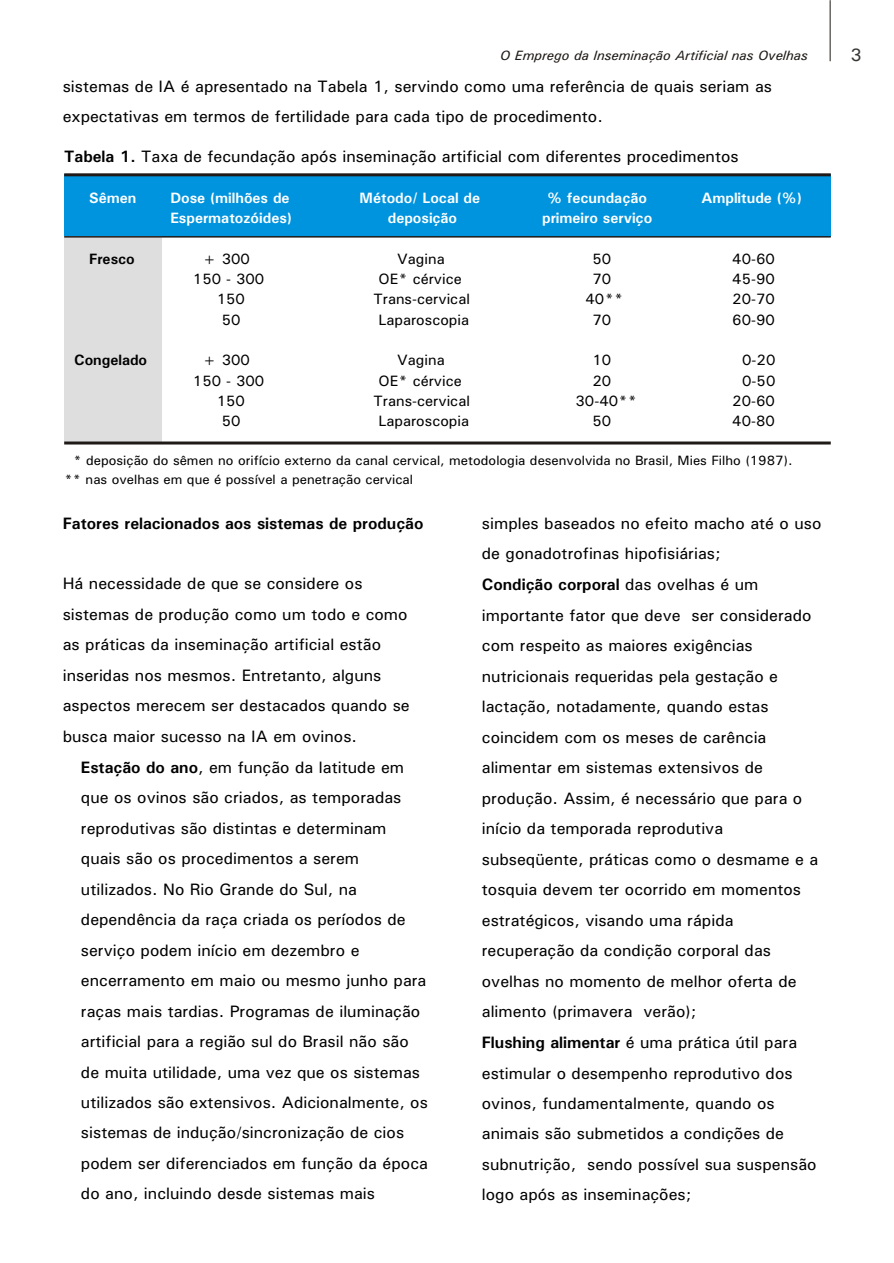
<style>
.page{position:relative;width:894px;height:1263px;background:#fff}
.page>*{position:absolute;margin:0;border:0;box-sizing:border-box;transform-origin:0 0}
.t1{font:18px "Univers";color:#383633}
.t2{font:16.5px/30.5px "Univers";color:#000}
.t3{font:700 16.5px "Univers";color:#000}
.t4{font:15px "Univers";color:#000}
.t5{font:700 15px "Univers";color:#fff}
.t6{font:700 15px "Univers";color:#000}
.t7{font:13.5px/18.3px "Univers";color:#000}
.t8{font:italic 13.5px "Univers";color:#1f1a17}
.s1{font-weight:700}
</style>
<div class="page">
<hr style="left:830px;top:0;width:1px;height:61px;background:#1f1a17">
<div style="left:64px;top:175px;width:767px;height:62px;background:#0094de"></div>
<div style="left:64px;top:237px;width:98px;height:206px;background:#dedede"></div>
<hr style="left:64px;top:173px;width:767px;height:3px;background:#1f1a17">
<hr style="left:64px;top:442px;width:767px;height:3px;background:#1f1a17">
<hr style="left:64px;top:236px;width:767px;height:2px;background:#1f1a17">
<p class="t8" style="left:500px;top:50px;width:309px">O Emprego da Inseminação Artificial nas Ovelhas</p>
<p class="t1" style="left:850px;top:48px;width:13px">3</p>
<p class="t2" style="left:63px;top:72px;width:711px">sistemas de IA é apresentado na Tabela 1, servindo como uma referência de quais seriam as expectativas em termos de fertilidade para cada tipo de procedimento.</p>
<p class="t2" style="left:64px;top:143px;width:676px"><span class="s1">Tabela 1.</span> Taxa de fecundação após inseminação artificial com diferentes procedimentos</p>
<p class="t5" style="left:89px;top:193px;width:49px">Sêmen</p>
<p class="t5" style="left:170px;top:193px;width:121px">Dose (milhões de</p>
<p class="t5" style="left:360px;top:193px;width:122px">Método/ Local de</p>
<p class="t5" style="left:547px;top:193px;width:101px">% fecundação</p>
<p class="t5" style="left:701px;top:193px;width:102px">Amplitude (%)</p>
<p class="t5" style="left:170px;top:213px;width:123px">Espermatozóides)</p>
<p class="t5" style="left:388px;top:213px;width:71px">deposição</p>
<p class="t5" style="left:542px;top:213px;width:112px">primeiro serviço</p>
<p class="t6" style="left:89px;top:253px;width:47px">Fresco</p>
<p class="t4" style="left:202px;top:253px;width:50px">+ 300</p>
<p class="t4" style="left:397px;top:253px;width:49px">Vagina</p>
<p class="t4" style="left:592px;top:253px;width:20px">50</p>
<p class="t4" style="left:732px;top:253px;width:44px">40-60</p>
<p class="t4" style="left:193px;top:274px;width:73px">150 - 300</p>
<p class="t4" style="left:378px;top:274px;width:85px">OE* cérvice</p>
<p class="t4" style="left:592px;top:274px;width:20px">70</p>
<p class="t4" style="left:732px;top:274px;width:44px">45-90</p>
<p class="t4" style="left:217px;top:294px;width:30px">150</p>
<p class="t4" style="left:373px;top:294px;width:98px">Trans-cervical</p>
<p class="t4" style="left:586px;top:294px;width:39px">40**</p>
<p class="t4" style="left:732px;top:294px;width:44px">20-70</p>
<p class="t4" style="left:222px;top:314px;width:20px">50</p>
<p class="t4" style="left:378px;top:314px;width:92px">Laparoscopia</p>
<p class="t4" style="left:592px;top:314px;width:20px">70</p>
<p class="t4" style="left:732px;top:314px;width:44px">60-90</p>
<p class="t6" style="left:74px;top:355px;width:75px">Congelado</p>
<p class="t4" style="left:202px;top:355px;width:50px">+ 300</p>
<p class="t4" style="left:397px;top:355px;width:49px">Vagina</p>
<p class="t4" style="left:592px;top:355px;width:20px">10</p>
<p class="t4" style="left:742px;top:355px;width:35px">0-20</p>
<p class="t4" style="left:193px;top:375px;width:73px">150 - 300</p>
<p class="t4" style="left:378px;top:375px;width:85px">OE* cérvice</p>
<p class="t4" style="left:592px;top:375px;width:20px">20</p>
<p class="t4" style="left:742px;top:375px;width:35px">0-50</p>
<p class="t4" style="left:217px;top:396px;width:30px">150</p>
<p class="t4" style="left:373px;top:396px;width:98px">Trans-cervical</p>
<p class="t4" style="left:576px;top:396px;width:63px">30-40**</p>
<p class="t4" style="left:732px;top:396px;width:44px">20-60</p>
<p class="t4" style="left:222px;top:416px;width:20px">50</p>
<p class="t4" style="left:378px;top:416px;width:92px">Laparoscopia</p>
<p class="t4" style="left:592px;top:416px;width:20px">50</p>
<p class="t4" style="left:732px;top:416px;width:44px">40-80</p>
<p class="t7" style="left:64px;top:453px;width:730px;text-indent:9px">* deposição do sêmen no orifício externo da canal cervical, metodologia desenvolvida no Brasil, Mies Filho (1987). ** nas ovelhas em que é possível a penetração cervical</p>
<p class="t3" style="left:63px;top:517px;width:362px">Fatores relacionados aos sistemas de produção</p>
<p class="t2" style="left:63px;top:570px;width:349px">Há necessidade de que se considere os sistemas de produção como um todo e como as práticas da inseminação artificial estão inseridas nos mesmos. Entretanto, alguns aspectos merecem ser destacados quando se busca maior sucesso na IA em ovinos.</p>
<p class="t2" style="left:81px;top:753px;width:349px"><span class="s1">Estação do ano</span>, em função da latitude em que os ovinos são criados, as temporadas reprodutivas são distintas e determinam quais são os procedimentos a serem utilizados. No Rio Grande do Sul, na dependência da raça criada os períodos de serviço podem início em dezembro e encerramento em maio ou mesmo junho para raças mais tardias. Programas de iluminação artificial para a região sul do Brasil não são de muita utilidade, uma vez que os sistemas utilizados são extensivos. Adicionalmente, os sistemas de indução/sincronização de cios podem ser diferenciados em função da época do ano, incluindo desde sistemas mais</p>
<p class="t2" style="left:482px;top:509px;width:341px">simples baseados no efeito macho até o uso de gonadotrofinas hipofisiárias;<br><span class="s1">Condição corporal</span> das ovelhas é um importante fator que deve ser considerado com respeito as maiores exigências nutricionais requeridas pela gestação e lactação, notadamente, quando estas coincidem com os meses de carência alimentar em sistemas extensivos de produção. Assim, é necessário que para o início da temporada reprodutiva subseqüente, práticas como o desmame e a tosquia devem ter ocorrido em momentos estratégicos, visando uma rápida recuperação da condição corporal das ovelhas no momento de melhor oferta de alimento (primavera verão);<br><span class="s1">Flushing alimentar</span> é uma prática útil para estimular o desempenho reprodutivo dos ovinos, fundamentalmente, quando os animais são submetidos a condições de subnutrição, sendo possível sua suspensão logo após as inseminações;</p>
</div>
